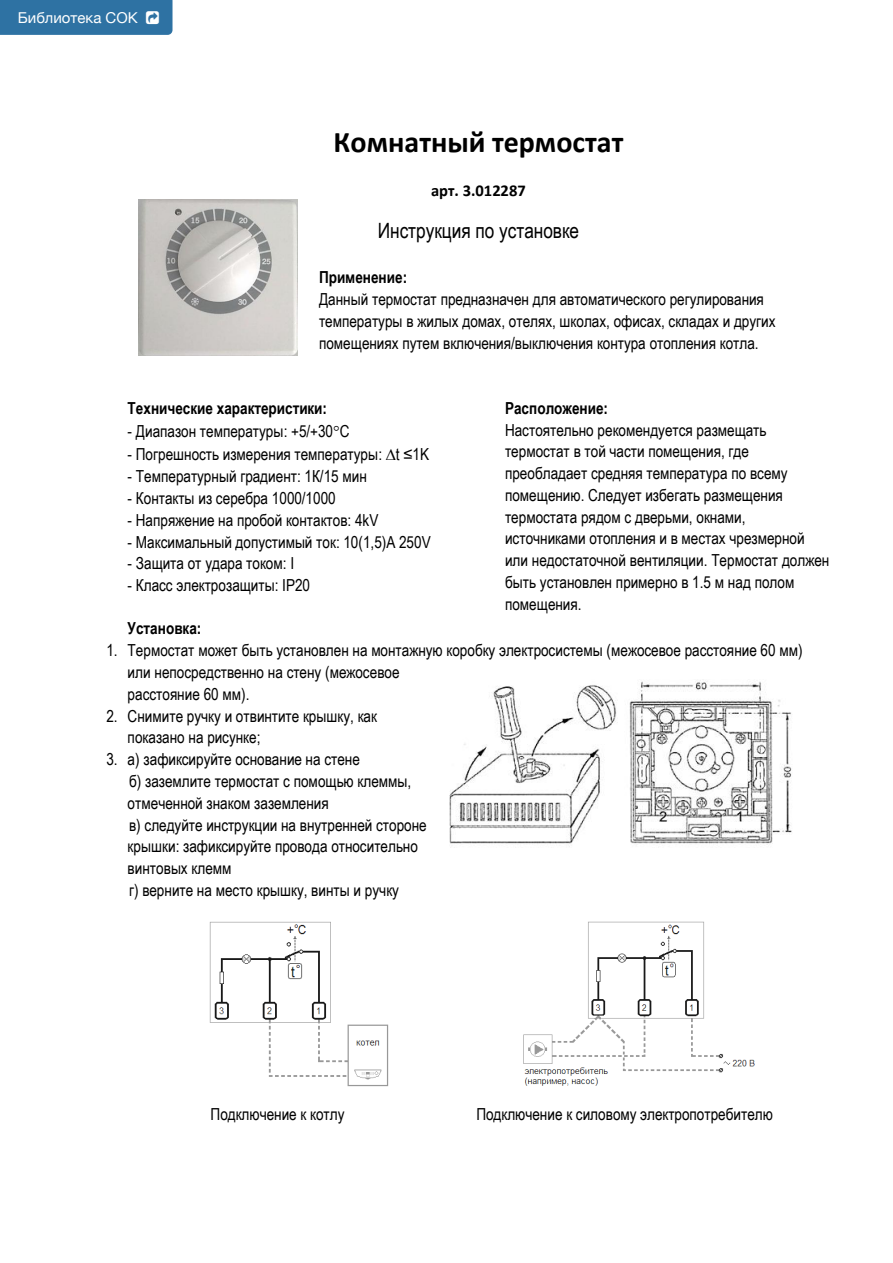
<style>
.page{position:relative;width:893px;height:1263px;background:#fff}
.page>*{position:absolute;margin:0;border:0;box-sizing:border-box;transform-origin:0 0}
.t1{font:700 30px "Calibri";color:#000}
.t2{font:21px "Arial Narrow";color:#000}
.t3{font:16.5px/21.8px "Arial Narrow";color:#000}
.t4{font:700 16.5px "Arial Narrow";color:#000}
.t5{font:700 16.5px "Calibri";letter-spacing:-.005em;color:#000}
.t6{font:15px "Helvetica Neue";color:#fff}
</style>
<div class="page">
<img style="left:209px;top:921px;width:180px;height:166px">
<img style="left:523px;top:921px;width:232px;height:165px">
<img style="left:138px;top:199px;width:159px;height:157px">
<img style="left:449px;top:680px;width:343px;height:167px">
<div style="left:0;top:0;width:173px;height:35px;background:#2e72a3"></div>
<p class="t6" style="left:18px;top:7px;width:122px">Библиотека СОК</p>
<h1 class="t1" style="left:334px;top:129px;width:291px">Комнатный термостат</h1>
<p class="t5" style="left:431px;top:184px;width:96px">арт. 3.012287</p>
<p class="t2" style="left:378px;top:218px;width:203px">Инструкция по установке</p>
<p class="t4" style="left:319px;top:268px;width:90px">Применение:</p>
<p class="t3" style="left:319px;top:288px;width:458px">Данный термостат предназначен для автоматического регулирования температуры в жилых домах, отелях, школах, офисах, складах и других помещениях путем включения/выключения контура отопления котла.</p>
<p class="t4" style="left:128px;top:398px;width:201px">Технические характеристики:</p>
<p class="t3" style="left:128px;top:420px;width:224px">- Диапазон температуры: +5/+30 С</p>
<p class="t3" style="left:128px;top:443px;width:303px">- Погрешность измерения температуры: t ≤1K</p>
<p class="t3" style="left:128px;top:465px;width:241px">- Температурный градиент: 1К/15 мин</p>
<p class="t3" style="left:128px;top:487px;width:210px">- Контакты из серебра 1000/1000</p>
<p class="t3" style="left:128px;top:509px;width:252px">- Напряжение на пробой контактов: 4kV</p>
<p class="t3" style="left:128px;top:531px;width:305px">- Максимальный допустимый ток: 10(1,5)А 250V</p>
<p class="t3" style="left:128px;top:552px;width:168px">- Защита от удара током: I</p>
<p class="t3" style="left:128px;top:574px;width:184px">- Класс электрозащиты: IP20</p>
<p class="t4" style="left:505px;top:398px;width:105px">Расположение:</p>
<p class="t3" style="left:505px;top:419px;width:326px">Настоятельно рекомендуется размещать термостат в той части помещения, где преобладает средняя температура по всему помещению. Следует избегать размещения термостата рядом с дверьми, окнами, источниками отопления и в местах чрезмерной или недостаточной вентиляции. Термостат должен быть установлен примерно в 1.5 м над полом помещения.</p>
<p class="t4" style="left:128px;top:619px;width:75px">Установка:</p>
<p class="t3" style="left:128px;top:639px;width:676px;text-indent:-21px">1. Термостат может быть установлен на монтажную коробку электросистемы (межосевое расстояние 60 мм) или непосредственно на стену (межосевое<br>расстояние 60 мм).</p>
<p class="t3" style="left:128px;top:705px;width:251px;text-indent:-21px">2. Снимите ручку и отвинтите крышку, как показано на рисунке;</p>
<p class="t3" style="left:128px;top:748px;width:301px;text-indent:-21px">3. а) зафиксируйте основание на стене<br>б) заземлите термостат с помощью клеммы, отмеченной знаком заземления<br>в) следуйте инструкции на внутренней стороне крышки: зафиксируйте провода относительно винтовых клемм<br>г) верните на место крышку, винты и ручку</p>
<p class="t3" style="left:211px;top:1103px;width:136px">Подключение к котлу</p>
<p class="t3" style="left:476px;top:1103px;width:298px">Подключение к силовому электропотребителю</p>
</div>
